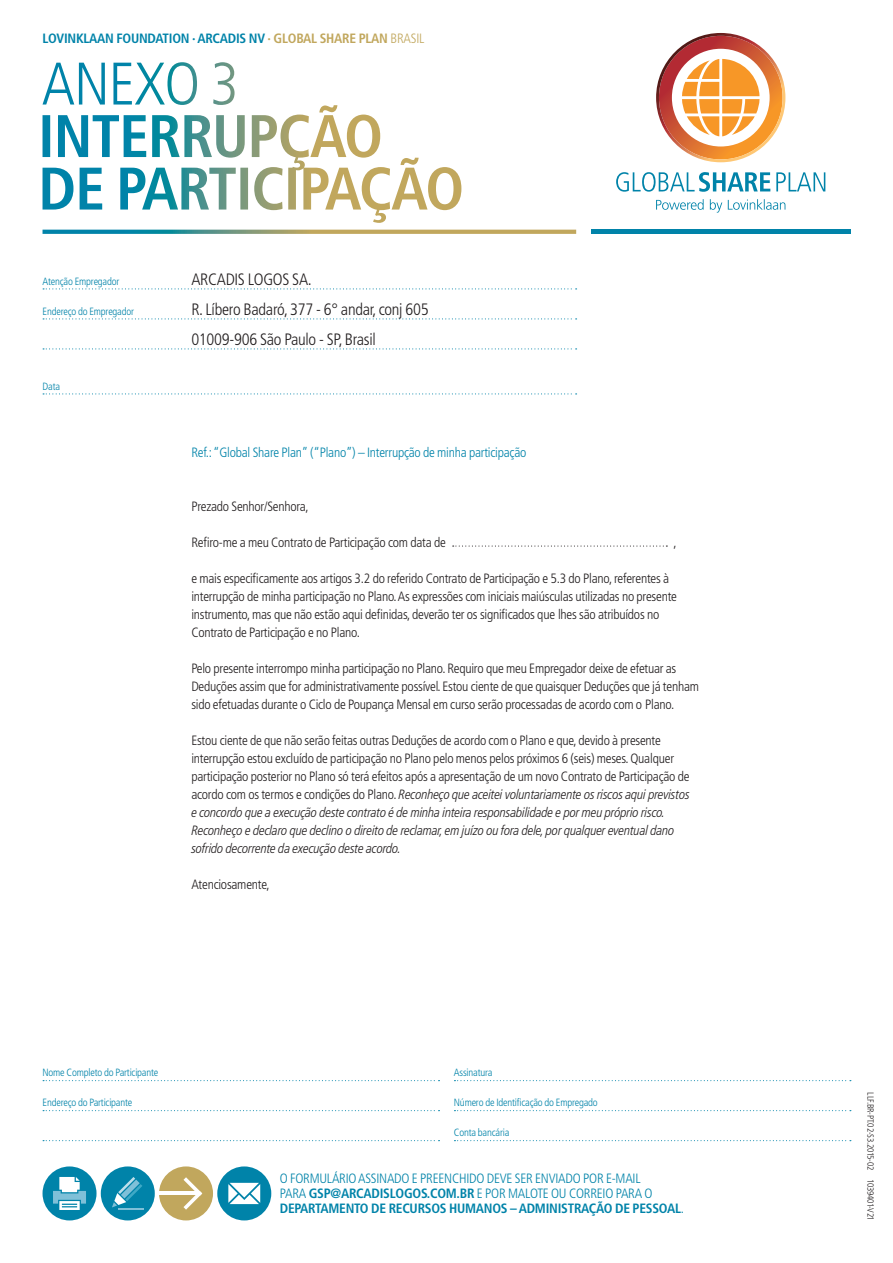
<style>
.page{position:relative;width:893px;height:1263px;background:#fff}
.page>*{position:absolute;margin:0;border:0;box-sizing:border-box;transform-origin:0 0}
.LLF_T_Agr_Klein__Inv{font:300 condensed 16.5px "Frutiger LT Pro";letter-spacing:-.015em;color:#231f20}
.LLF_T_Agr_Klein__M{font:300 condensed 13.5px/18px "Frutiger LT Pro";letter-spacing:-.015em;color:#231f20}
.LLF_T_Agr_Klein__9_1{font:700 condensed 13.5px "Frutiger LT Pro";letter-spacing:-.02em;color:#0083a9}
.LLF_T_Agr_Klein__9_1-2{font:300 condensed 13.5px "Frutiger LT Pro";letter-spacing:-.015em;color:#0083a9}
.LLF_T_Agr_Klein__M-2{font:300 condensed 13.5px "Frutiger LT Pro";letter-spacing:-.015em;color:#0083a9}
.LLF_T_Index__M{font:700 condensed 13.5px "Frutiger LT Pro";letter-spacing:-.02em;color:#0083a9}
.LLF_T_Agr_Klein__Ins{font:300 condensed 13.5px "Frutiger LT Pro";letter-spacing:-.015em;color:#231f20}
.LLF_T_Agr_Klein__Inv-2{font:300 condensed 10.5px "Frutiger LT Pro";letter-spacing:-.015em;color:#0083a9}
.LLF_Codering__M{font:300 condensed 9px "Frutiger LT Pro";letter-spacing:-.015em;color:#231f20}
.s1{color:#c1a75d}
.s2{font-weight:300;color:#c1a75d}
.s3{font-style:italic}
.s4{font-weight:300}
</style>
<div class="page">
<hr style="left:591px;top:230px;width:259px;height:4px;background:#0083a9">
<svg style="left:43px;top:62px;width:533px;height:172px"></svg>
<svg style="left:43px;top:1080px;width:396px;height:1px"></svg>
<svg style="left:43px;top:1110px;width:396px;height:1px"></svg>
<svg style="left:43px;top:1140px;width:396px;height:1px"></svg>
<svg style="left:454px;top:1080px;width:397px;height:1px"></svg>
<svg style="left:454px;top:1110px;width:397px;height:1px"></svg>
<svg style="left:454px;top:1140px;width:397px;height:1px"></svg>
<svg style="left:43px;top:288px;width:534px;height:1px"></svg>
<svg style="left:43px;top:318px;width:534px;height:1px"></svg>
<svg style="left:43px;top:348px;width:534px;height:1px"></svg>
<svg style="left:43px;top:393px;width:534px;height:1px"></svg>
<svg style="left:453px;top:545px;width:214px;height:2px"></svg>
<svg style="left:656px;top:33px;width:129px;height:129px"></svg>
<svg style="left:656px;top:199px;width:129px;height:14px"></svg>
<svg style="left:616px;top:172px;width:209px;height:20px"></svg>
<div style="left:43px;top:1166px;width:54px;height:54px;background:#0083a9;border-radius:50%"></div>
<svg style="left:53px;top:1177px;width:33px;height:33px"></svg>
<div style="left:101px;top:1166px;width:54px;height:54px;background:#0083a9;border-radius:50%"></div>
<svg style="left:112px;top:1177px;width:32px;height:33px"></svg>
<div style="left:217px;top:1166px;width:54px;height:54px;background:#0083a9;border-radius:50%"></div>
<svg style="left:228px;top:1183px;width:32px;height:21px"></svg>
<div style="left:159px;top:1166px;width:54px;height:54px;background:#c1a75d;border-radius:50%"></div>
<hr style="left:159px;top:1192px;width:40px;height:3px;background:#fff">
<svg style="left:183px;top:1177px;width:19px;height:33px"></svg>
<p class="LLF_T_Index__M" style="left:43px;top:30px;width:383px">LOVINKLAAN FOUNDATION · ARCADI S NV <span class="s1">· GLOBAL SHARE PLAN</span> <span class="s2">BRASIL</span></p>
<p class="LLF_T_Agr_Klein__Inv-2" style="left:43px;top:275px;width:78px">Atenção Empregador</p>
<p class="LLF_T_Agr_Klein__Inv" style="left:191px;top:269px;width:122px">ARCADIS LOGOS SA.</p>
<p class="LLF_T_Agr_Klein__Inv-2" style="left:43px;top:305px;width:93px">Endereço do Empregador</p>
<p class="LLF_T_Agr_Klein__Inv" style="left:191px;top:299px;width:239px">R. Líbero Badaró, 377 - 6° andar, conj 605</p>
<p class="LLF_T_Agr_Klein__Inv" style="left:191px;top:329px;width:186px">01009-906 São Paulo - SP, Brasil</p>
<p class="LLF_T_Agr_Klein__Inv-2" style="left:43px;top:380px;width:19px">Data</p>
<p class="LLF_T_Agr_Klein__M-2" style="left:191px;top:444px;width:336px">Ref.: “Global Share Plan” (“Plano”) – Interrupção de minha participação</p>
<p class="LLF_T_Agr_Klein__M" style="left:191px;top:497px;width:119px">Prezado Senhor/Senhora,</p>
<p class="LLF_T_Agr_Klein__Ins" style="left:191px;top:534px;width:256px">Refiro-me a meu Contrato de Participação com data de</p>
<p class="LLF_T_Agr_Klein__Ins" style="left:673px;top:534px;width:5px">,</p>
<p class="LLF_T_Agr_Klein__M" style="left:191px;top:569px;width:487px">e mais especificamente aos artigos 3.2 do referido Contrato de Participação e 5.3 do Plano, referentes à interrupção de minha participação no Plano. As expressões com iniciais maiúsculas utilizadas no presente instrumento, mas que não estão aqui definidas, deverão ter os significados que lhes são atribuídos no Contrato de Participação e no Plano.</p>
<p class="LLF_T_Agr_Klein__M" style="left:191px;top:659px;width:509px">Pelo presente interrompo minha participação no Plano. Requiro que meu Empregador deixe de efetuar as<br>Deduções assim que for administrativamente possível. Estou ciente de que quaisquer Deduções que já tenham sido efetuadas durante o Ciclo de Poupança Mensal em curso serão processadas de acordo com o Plano.</p>
<p class="LLF_T_Agr_Klein__M" style="left:191px;top:731px;width:500px">Estou ciente de que não serão feitas outras Deduções de acordo com o Plano e que, devido à presente interrupção estou excluído de participação no Plano pelo menos pelos próximos 6 (seis) meses. Qual-quer participação posterior no Plano só terá efeitos após a apresentação de um novo Contrato de Participação de acordo com os termos e condições do Plano. <span class="s3">Reconheço que aceitei voluntaria-mente os riscos aqui previstos e concordo que a execução deste contrato é de minha inteira responsabilidade e por meu próprio risco.<br>Reconheço e declaro que declino o direito de reclamar, em juízo ou fora dele, por qualquer eventual dano sofrido decorrente da execução deste acordo.</span></p>
<p class="LLF_T_Agr_Klein__M" style="left:191px;top:875px;width:80px">Atenciosamente,</p>
<p class="LLF_T_Agr_Klein__Inv-2" style="left:43px;top:1067px;width:117px">Nome Completo do Participante</p>
<p class="LLF_T_Agr_Klein__Inv-2" style="left:43px;top:1097px;width:91px">Endereço do Participante</p>
<p class="LLF_T_Agr_Klein__Inv-2" style="left:454px;top:1067px;width:40px">Assinatura</p>
<p class="LLF_T_Agr_Klein__Inv-2" style="left:454px;top:1097px;width:145px">Número de Identificação do Empregado</p>
<p class="LLF_T_Agr_Klein__Inv-2" style="left:454px;top:1127px;width:57px">Conta bancária</p>
<p class="LLF_T_Agr_Klein__9_1-2" style="left:280px;top:1171px;width:19px">O form</p>
<p class="LLF_T_Agr_Klein__9_1-2" style="left:319px;top:1171px;width:47px">ulário assinado</p>
<p class="LLF_T_Agr_Klein__9_1-2" style="left:412px;top:1171px;width:16px">e preenc</p>
<p class="LLF_T_Agr_Klein__9_1-2" style="left:459px;top:1171px;width:35px">hido deve</p>
<p class="LLF_T_Agr_Klein__9_1-2" style="left:515px;top:1171px;width:28px">ser enviado</p>
<p class="LLF_T_Agr_Klein__9_1-2" style="left:583px;top:1171px;width:40px">por e-mail</p>
<p class="LLF_T_Agr_Klein__9_1-2" style="left:280px;top:1186px;width:8px">para</p>
<p class="LLF_T_Agr_Klein__9_1" style="left:309px;top:1185px;width:207px">GSP@ARCADISLOGOS.COM.BR <span class="s4">e por malote</span></p>
<p class="LLF_T_Agr_Klein__9_1-2" style="left:551px;top:1186px;width:25px">ou correio</p>
<p class="LLF_T_Agr_Klein__9_1-2" style="left:616px;top:1186px;width:8px">para</p>
<p class="LLF_T_Agr_Klein__9_1-2" style="left:645px;top:1186px;width:8px">o</p>
<p class="LLF_T_Agr_Klein__9_1" style="left:280px;top:1200px;width:406px">DEPARTAMENTO DE RECURSOS HUMANOS – ADMINISTRAÇÃO DE PESSOAL<span class="s4">.</span></p>
<p class="LLF_Codering__M" style="left:876px;top:1092px;width:129px;rotate:90deg">LLF.BR-PT.02-s3.2015-02 1039401-V21</p>
</div>
